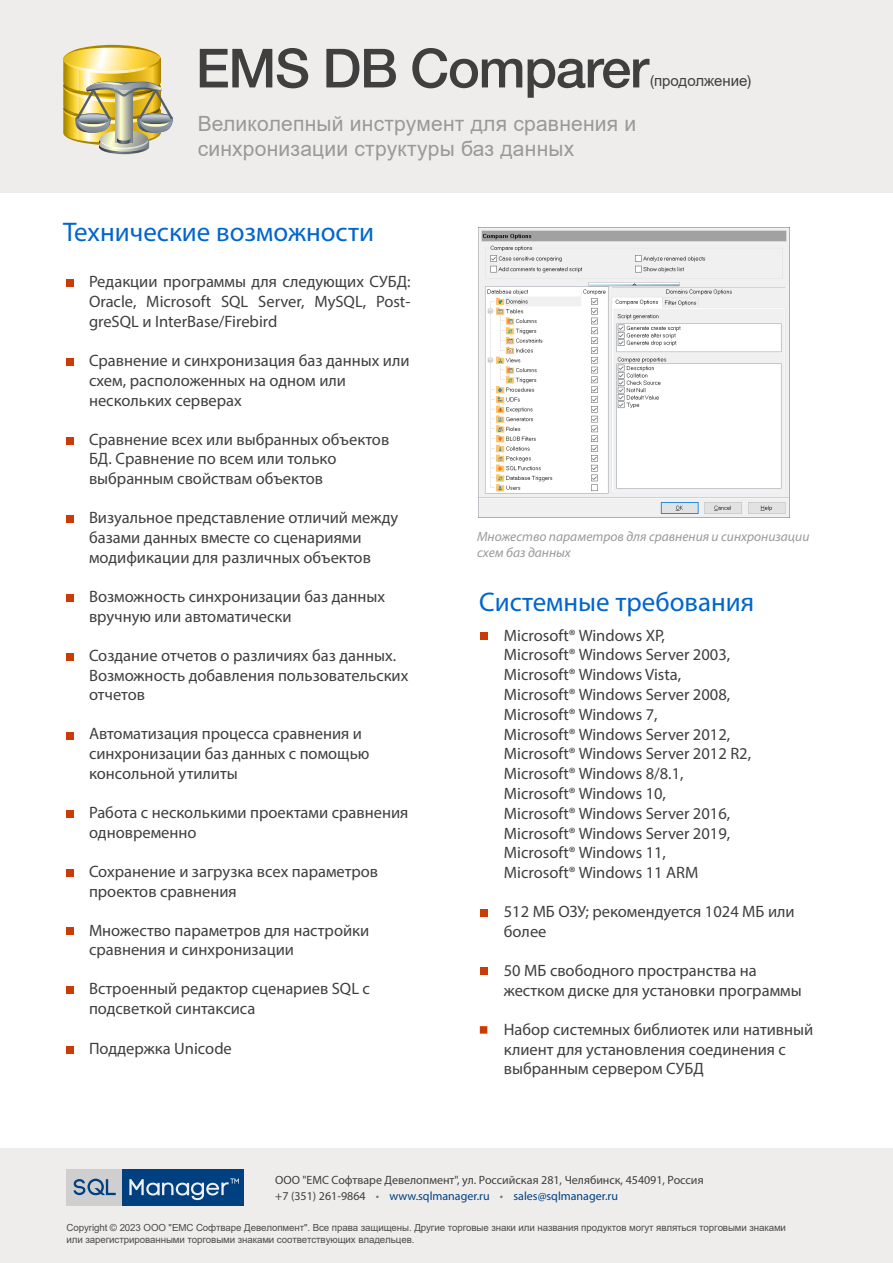
<style>
.page{position:relative;width:893px;height:1263px;background:#fff}
.page>*{position:absolute;margin:0;border:0;box-sizing:border-box;transform-origin:0 0}
.t1{font:500 54px "Helvetica Neue";letter-spacing:-.025em;color:#3f3f3f}
.t2{font:27px "Myriad Pro";color:#06c}
.t3{font:21px/25.2px "Arial";letter-spacing:.01em;color:#999}
.t4{font:16.5px/19.8px "Myriad Pro";color:#3f3f3f}
.t5{font:15px "Arial";color:#3f3f3f}
.t6{font:italic 13.5px/16.5px "Myriad Pro";color:#999}
.t7{font:12px/16.5px "Myriad Pro";color:#3f3f3f}
.t8{font:9.75px/11.7px "Arial";letter-spacing:-.01em;color:#4c4c4c}
.s1{font-family:"Helvetica Neue LT Std"}
.s2{color:#777}
.s3{color:#004080}
</style>
<div class="page">
<div style="left:0;top:0;width:893px;height:193px;background:#efedec"></div>
<svg style="left:63px;top:45px;width:110px;height:109px"></svg>
<div style="left:480px;top:632px;width:7px;height:8px;background:#c93c05"></div>
<div style="left:480px;top:909px;width:7px;height:7px;background:#c93c05"></div>
<div style="left:480px;top:967px;width:7px;height:7px;background:#c93c05"></div>
<svg style="left:480px;top:1026px;width:7px;height:8px"></svg>
<div style="left:66px;top:279px;width:7px;height:8px;background:#c93c05"></div>
<div style="left:66px;top:359px;width:7px;height:7px;background:#c93c05"></div>
<div style="left:66px;top:437px;width:7px;height:8px;background:#c93c05"></div>
<div style="left:66px;top:516px;width:7px;height:7px;background:#c93c05"></div>
<div style="left:66px;top:595px;width:7px;height:7px;background:#c93c05"></div>
<div style="left:66px;top:653px;width:7px;height:8px;background:#c93c05"></div>
<div style="left:66px;top:732px;width:7px;height:7px;background:#c93c05"></div>
<div style="left:66px;top:810px;width:7px;height:8px;background:#c93c05"></div>
<div style="left:66px;top:869px;width:7px;height:8px;background:#c93c05"></div>
<div style="left:66px;top:928px;width:7px;height:7px;background:#c93c05"></div>
<div style="left:66px;top:986px;width:7px;height:8px;background:#c93c05"></div>
<div style="left:66px;top:1046px;width:7px;height:8px;background:#c93c05"></div>
<img style="left:479px;top:227px;width:310px;height:291px">
<div style="left:0;top:1148px;width:893px;height:115px;background:#efedec"></div>
<div style="left:122px;top:1169px;width:122px;height:36px;background:#004080"></div>
<div style="left:66px;top:1169px;width:56px;height:36px;background:#cfcfcf"></div>
<svg style="left:74px;top:1179px;width:42px;height:17px"></svg>
<svg style="left:129px;top:1178px;width:110px;height:22px"></svg>
<h1 class="t1" style="left:196px;top:36px;width:455px">EMS DB Comparer</h1>
<p class="t3" style="left:198px;top:111px;width:440px">Великолепный инструмент для сравнения и синхронизации структуры баз данных</p>
<p class="t5" style="left:650px;top:70px;width:103px"><span class="s1">(</span>продолжение<span class="s1">)</span></p>
<h2 class="t2" style="left:63px;top:215px;width:312px">Технические возможности</h2>
<p class="t4" style="left:89px;top:272px;width:323px;text-align:justify">Редакции программы для следующих СУБД:<br>Oracle, Microsoft SQL Server, MySQL, Post&shy;greSQL и InterBase/Firebird</p>
<p class="t4" style="left:89px;top:350px;width:322px">Сравнение и синхронизация баз данных или схем, расположенных на одном или нескольких серверах</p>
<p class="t4" style="left:89px;top:429px;width:302px">Сравнение всех или выбранных объектов<br>БД. Сравнение по всем или только выбранным свойствам объектов</p>
<p class="t4" style="left:89px;top:508px;width:311px">Визуальное представление отличий между базами данных вместе со сценариями модификации для различных объектов</p>
<p class="t4" style="left:89px;top:586px;width:298px">Возможность синхронизации баз данных вручную или автоматически</p>
<p class="t4" style="left:89px;top:645px;width:321px">Создание отчетов о различиях баз данных.<br>Возможность добавления пользовательских отчетов</p>
<p class="t4" style="left:89px;top:724px;width:282px">Автоматизация процесса сравнения и синхронизации баз данных с помощью консольной утилиты</p>
<p class="t4" style="left:89px;top:802px;width:321px">Работа с несколькими проектами сравнения одновременно</p>
<p class="t4" style="left:89px;top:861px;width:291px">Сохранение и загрузка всех параметров проектов сравнения</p>
<p class="t4" style="left:89px;top:920px;width:282px">Множество параметров для настройки сравнения и синхронизации</p>
<p class="t4" style="left:89px;top:979px;width:282px">Встроенный редактор сценариев SQL с подсветкой синтаксиса</p>
<p class="t4" style="left:89px;top:1038px;width:144px">Поддержка Unicode</p>
<p class="t6" style="left:477px;top:527px;width:334px">Множество параметров для сравнения и синхронизации схем баз данных</p>
<h2 class="t2" style="left:479px;top:586px;width:277px">Системные требования</h2>
<p class="t4" style="left:504px;top:625px;width:249px">Microsoft® Windows XP,<br>Microsoft® Windows Server 2003,<br>Microsoft® Windows Vista,<br>Microsoft® Windows Server 2008,<br>Microsoft® Windows 7,<br>Microsoft® Windows Server 2012,<br>Microsoft® Windows Server 2012 R2,<br>Microsoft® Windows 8/8.1,<br>Microsoft® Windows 10,<br>Microsoft® Windows Server 2016,<br>Microsoft® Windows Server 2019,<br>Microsoft® Windows 11,<br>Microsoft® Windows 11 ARM</p>
<p class="t4" style="left:504px;top:901px;width:292px">512 МБ ОЗУ; рекомендуется 1024 МБ или более</p>
<p class="t4" style="left:504px;top:960px;width:299px">50 МБ свободного пространства на жестком диске для установки программы</p>
<p class="t4" style="left:504px;top:1019px;width:311px">Набор системных библиотек или нативный клиент для установления соединения с выбранным сервером СУБД</p>
<p class="t7" style="left:275px;top:1171px;width:430px">ООО "ЕМС Софтваре Девелопмент", ул. Российская 281, Челябинск, 454091, Россия +7 (351) 261-9864 <span class="s2">•</span> <span class="s3">www.sqlmanager.ru</span> <span class="s2">•</span> <span class="s3">sales@sqlmanager.ru</span></p>
<p class="t8" style="left:66px;top:1221px;width:721px">Copyright © 2023 ООО "ЕМС Софтваре Девелопмент". Все права защищены. Другие торговые знаки или названия продуктов могут являться торговыми знаками или зарегистрированными торговыми знаками соответствующих владельцев.</p>
</div>
